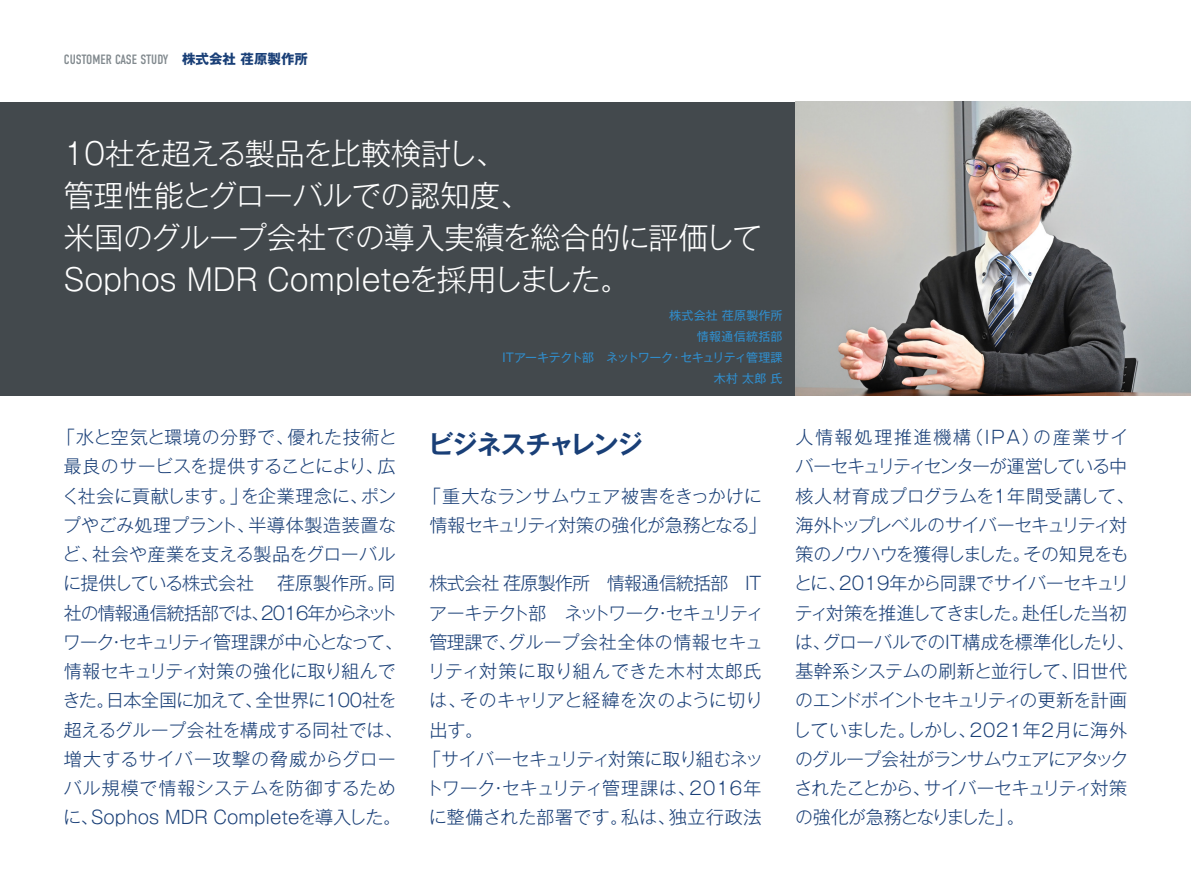
<style>
.page{position:relative;width:1191px;height:893px;background:#fff}
.page>*{position:absolute;margin:0;border:0;box-sizing:border-box;transform-origin:0 0}
.t1{font:300 30px/42px "Gothic MB101 Pro";letter-spacing:-.015em;color:#fff}
.t2{font:700 25.5px "Gothic MB101 Pro De";letter-spacing:-.065em;color:#193f77}
.t3{font:300 18px/29.2px "Gothic MB101 Pro";letter-spacing:-.025em;color:#193f77}
.t4{font:300 18px "Gothic MB101 Pro";letter-spacing:-.09em;color:#193f77}
.t5{font:300 18px "Gothic MB101 Pro";letter-spacing:-.005em;color:#193f77}
.t6{font:300 18px "Gothic MB101 Pro";letter-spacing:-.065em;color:#193f77}
.t7{font:300 18px "Gothic MB101 Pro";letter-spacing:.02em;color:#193f77}
.t8{font:300 18px "Gothic MB101 Pro";letter-spacing:.015em;color:#193f77}
.t9{font:300 18px "Gothic MB101 Pro";letter-spacing:.035em;color:#193f77}
.t10{font:13.5px "DIN Condensed";color:#81898e}
.t11{font:12px/21px "Gothic MB101 Pro";letter-spacing:.005em;color:#308ecd;text-align:right}
.s1{font-family:"Gothic MB101 Pro";font-weight:700;color:#193f77}
</style>
<div class="page">
<div style="left:0;top:102px;width:1191px;height:293px;background:#43494d"></div>
<img style="left:795px;top:102px;width:396px;height:293px">
<p class="t10" style="left:64px;top:52px;width:246px">CUSTOMER CASE STUDY <span class="s1">株式会社 荏原製作所</span></p>
<h1 class="t1" style="left:64px;top:128px;width:700px">10社を超える製品を比較検討し、<br>管理性能とグローバルでの認知度、<br>米国のグループ会社での導入実績を総合的に評価して<br>Sophos MDR Completeを採用しました。</h1>
<p class="t11" style="left:502px;top:303px;width:282px">株式会社 荏原製作所<br>情報通信統括部<br>ITアーキテクト部　ネットワーク・セキュリティ管理課木村 太郎 氏</p>
<p class="t3" style="left:57px;top:420px;width:341px;text-align:justify">「水と空気と環境の分野で、優れた技術と最良のサービスを提供することにより、広く社会に貢献します。」を企業理念に、ポンプやごみ処理プラント、半導体製造装置など、社会や産業を支える製品をグローバルに提供している株式会社</p>
<p class="t3" style="left:62px;top:566px;width:342px;text-indent:214px">荏原製作所。同社の情報通信統括部では、2016年からネットワーク・セキュリティ管理課が中心となって、情報セキュリティ対策の強化に取り組んできた。日本全国に加えて、全世界に100社を超えるグループ会社を構成する同社では、増大するサイバー攻撃の脅威からグローバル規模で情報システムを防御するために、Sophos MDR Completeを導入した。</p>
<h2 class="t2" style="left:428px;top:423px;width:216px">ビジネスチャレンジ</h2>
<p class="t3" style="left:423px;top:479px;width:345px;text-align:center">「重大なランサムウェア被害をきっかけに情報セキュリティ対策の強化が急務となる」</p>
<p class="t3" style="left:429px;top:566px;width:333px">株式会社 荏原製作所　情報通信統括部　IT</p>
<p class="t4" style="left:429px;top:598px;width:336px">アーキテクト部　ネットワーク・セキュリティ</p>
<p class="t7" style="left:429px;top:627px;width:335px">管理課で、グループ会社全体の情報セキュ</p>
<p class="t9" style="left:428px;top:656px;width:335px">リティ対策に取り組んできた木村太郎氏</p>
<p class="t3" style="left:429px;top:683px;width:335px">は、そのキャリアと経緯を次のように切り</p>
<p class="t3" style="left:429px;top:713px;width:55px">出す。</p>
<p class="t6" style="left:423px;top:744px;width:342px">「サイバーセキュリティ対策に取り組むネッ</p>
<p class="t5" style="left:425px;top:773px;width:337px">トワーク・セキュリティ管理課は、2016年</p>
<p class="t8" style="left:429px;top:802px;width:334px">に整備された部署です。私は、独立行政法</p>
<p class="t3" style="left:793px;top:420px;width:343px">人情報処理推進機構（IPA）の産業サイバーセキュリティセンターが運営している中核人材育成プログラムを1年間受講して、海外トップレベルのサイバーセキュリティ対策のノウハウを獲得しました。その知見をもとに、2019年から同課でサイバーセキュリティ対策を推進してきました。赴任した当初は、グローバルでのIT構成を標準化したり、基幹系システムの刷新と並行して、旧世代のエンドポイントセキュリティの更新を計画していました。しかし、2021年2月に海外のグループ会社がランサムウェアにアタックされたことから、サイバーセキュリティ対策の強化が急務となりました」。</p>
</div>
